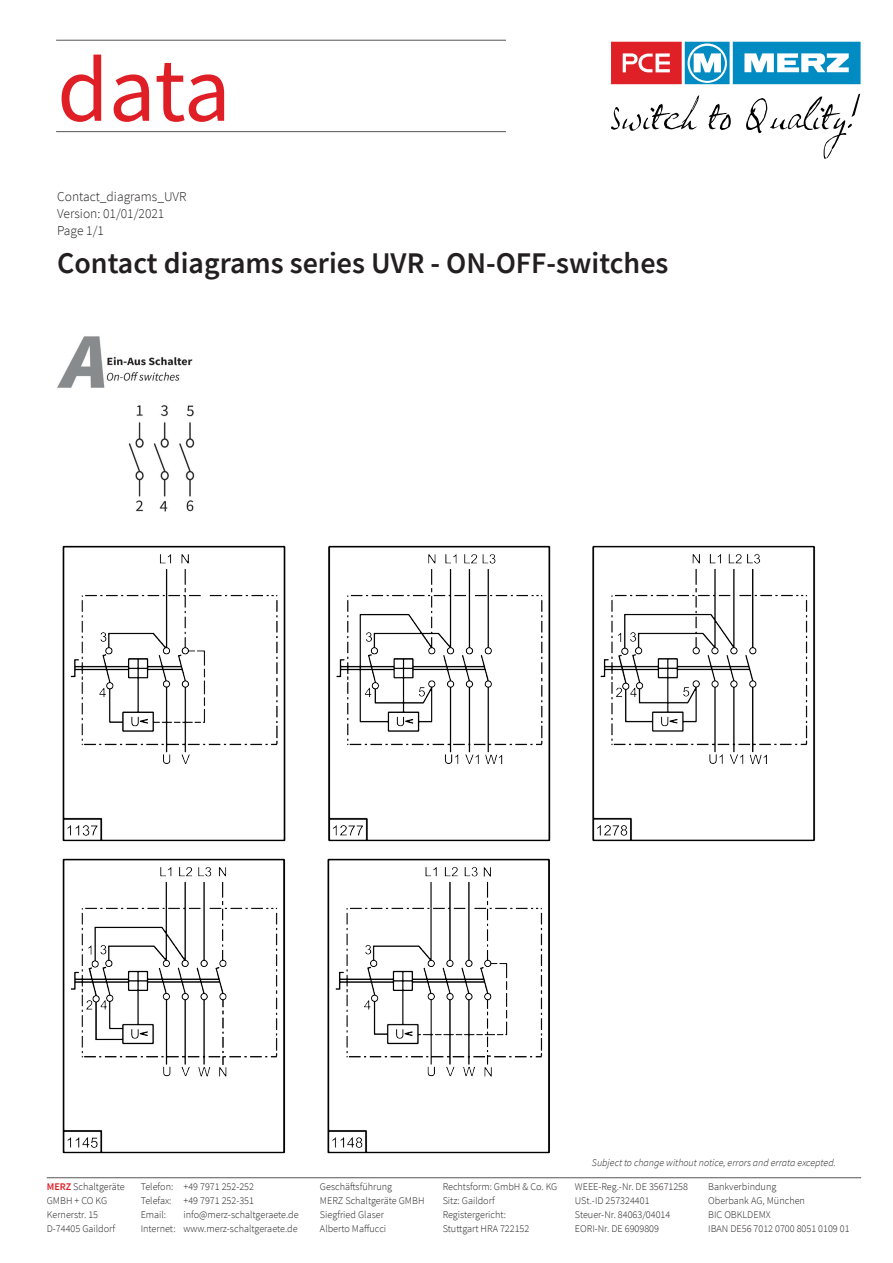
<style>
.page{position:relative;width:893px;height:1263px;background:#fff}
.page>*{position:absolute;margin:0;border:0;box-sizing:border-box;transform-origin:0 0}
.t1{font:93px "Source Sans Pro";color:#e01e26}
.t2{font:600 30px "Source Sans Pro";color:#231f20}
.t3{font:300 13.5px/17px "Source Sans Pro";color:#231f20}
.t4{font:300 10.2px/14.1px "Source Sans Pro";color:#231f20}
.t5{font:italic 300 10.2px "Source Sans Pro";color:#231f20}
.s1{font-weight:600;color:#e01e26}
</style>
<div class="page">
<svg style="left:611px;top:95px;width:88px;height:36px"></svg>
<svg style="left:709px;top:104px;width:22px;height:26px"></svg>
<svg style="left:746px;top:94px;width:114px;height:65px"></svg>
<svg style="left:611px;top:42px;width:249px;height:42px"></svg>
<hr style="left:56px;top:40px;width:450px;height:1px;background:#555">
<hr style="left:56px;top:131px;width:450px;height:1px;background:#555">
<hr style="left:47px;top:1177px;width:814px;height:1px;background:#555">
<img style="left:57px;top:336px;width:138px;height:176px">
<img style="left:62px;top:545px;width:224px;height:285px">
<img style="left:58px;top:830px;width:233px;height:349px">
<img style="left:321px;top:869px;width:233px;height:310px">
<img style="left:327px;top:545px;width:224px;height:324px">
<img style="left:592px;top:545px;width:224px;height:297px">
<h1 class="t1" style="left:57px;top:31px;width:175px">data</h1>
<h3 class="t3" style="left:57px;top:188px;width:131px">Contact_diagrams_UVR<br>Version: 01/01/2021</h3>
<h2 class="t2" style="left:57px;top:243px;width:613px">Contact diagrams series UVR - ON-OFF-switches</h2>
<h3 class="t3" style="left:57px;top:222px;width:48px">Page 1/1</h3>
<p class="t5" style="left:592px;top:1156px;width:245px">Subject to change without notice, errors and errata excepted.</p>
<p class="t4" style="left:47px;top:1179px;width:79px"><span class="s1">MERZ</span> Schaltgeräte<br>GMBH + CO KG<br>Kernerstr. 15<br>D-74405 Gaildorf</p>
<p class="t4" style="left:141px;top:1179px;width:36px">Telefon:<br>Telefax:<br>Email:<br>Internet:</p>
<p class="t4" style="left:183px;top:1179px;width:117px">+49 7971 252-252<br>+49 7971 252-351 info@merz-schaltgeraete.de www.merz-schaltgeraete.de</p>
<p class="t4" style="left:320px;top:1179px;width:106px">Geschäftsführung<br>MERZ Schaltgeräte GMBH<br>Siegfried Glaser<br>Alberto Maffucci</p>
<p class="t4" style="left:443px;top:1179px;width:116px">Rechtsform: GmbH &amp; Co. KG<br>Sitz: Gaildorf<br>Registergericht:<br>Stuttgart HRA 722152</p>
<p class="t4" style="left:575px;top:1179px;width:115px">WEEE-Reg.-Nr. DE 35671258<br>USt.-ID 257324401<br>Steuer-Nr. 84063/04014<br>EORI-Nr. DE 6909809</p>
<p class="t4" style="left:708px;top:1179px;width:143px">Bankverbindung<br>Oberbank AG, München<br>BIC OBKLDEMX<br>IBAN DE56 7012 0700 8051 0109 01</p>
</div>
